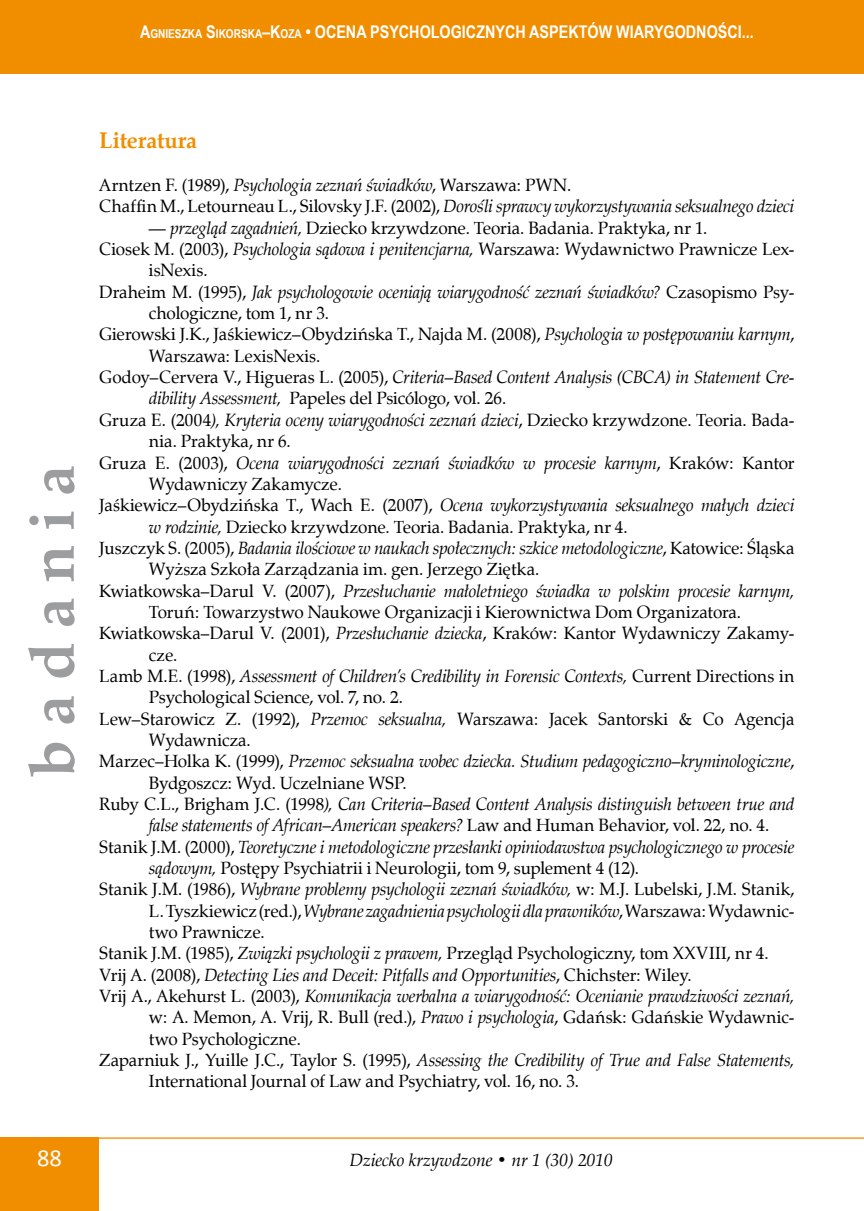
<style>
.page{position:relative;width:864px;height:1211px;background:#fff}
.page>*{position:absolute;margin:0;border:0;box-sizing:border-box;transform-origin:0 0}
.t1{font:700 63px "Zapf Calligr EU";color:#9c9d9f}
.t2{font:24.5px "Calibri";color:#fff}
.t3{font:700 22.75px "Zapf Calligr EU";letter-spacing:-.005em;color:#f18e00}
.t4{font:17.5px/21.3px "Zapf Calligr EU";letter-spacing:-.005em;color:#000}
.t5{font:italic 17.5px "Zapf Calligr EU";letter-spacing:-.01em;color:#000}
.t6{font:700 17.5px "Arial Narrow";color:#fff}
.s1{font-size:12.25px}
.s2{font-style:inherit}
.s3{font-style:italic}
.s4{font-style:normal}
</style>
<div class="page">
<div style="left:0;top:1137px;width:98px;height:73px;background:#f18e00"></div>
<div style="left:0;top:0;width:863px;height:74px;background:#f18e00"></div>
<hr style="left:74px;top:1137px;width:789px;height:1px;background:#f18e00">
<hr style="left:863px;top:0;width:1px;height:74px;background:#f18e00">
<p class="t6" style="left:140px;top:19px;width:615px">A<span class="s1">GNIESZKA</span> <span class="s2">S</span><span class="s1">IKORSKA</span><span class="s2">–K</span><span class="s1">OZA</span> • OCENA PSYCHOLOGICZNYCH ASPEKTÓW WIARYGODNOŚCI...</p>
<h1 class="t1" style="left:13px;top:776px;width:313px;rotate:-90deg">b a d a n i a</h1>
<h3 class="t3" style="left:99px;top:126px;width:99px">Literatura</h3>
<p class="t4" style="left:99px;top:175px;width:696px">Arntzen F. (1989), <span class="s3">Psychologia zeznań świadków</span>, Warszawa: PWN.<br>Chaffin M., Letourneau L., Silovsky J.F. (2002), <span class="s3">Dorośli sprawcy wykorzystywania seksualnego dzieci</span></p>
<p class="t4" style="left:149px;top:217px;width:559px"><span class="s3">— przegląd zagadnień,</span> Dziecko krzywdzone. Teoria. Badania. Praktyka, nr 1.</p>
<p class="t4" style="left:99px;top:239px;width:696px">Ciosek M. (2003), <span class="s3">Psychologia sądowa i penitencjarna,</span> Warszawa: Wydawnictwo Prawnicze Lex-</p>
<p class="t4" style="left:149px;top:260px;width:60px">isNexis.</p>
<p class="t5" style="left:99px;top:281px;width:696px"><span class="s4">Draheim M. (1995),</span> Jak psychologowie oceniają wiarygodność zeznań świadków? <span class="s4">Czasopismo Psy-</span></p>
<p class="t4" style="left:149px;top:303px;width:181px">chologiczne, tom 1, nr 3.</p>
<p class="t4" style="left:99px;top:324px;width:696px">Gierowski J.K., Jaśkiewicz–Obydzińska T., Najda M. (2008), <span class="s3">Psychologia w postępowaniu karnym</span>,</p>
<p class="t4" style="left:149px;top:345px;width:173px">Warszawa: LexisNexis.</p>
<p class="t5" style="left:99px;top:366px;width:696px"><span class="s4">Godoy–Cervera V., Higueras L. (2005),</span> Criteria–Based Content Analysis (CBCA) in Statement Cre-</p>
<p class="t4" style="left:149px;top:388px;width:358px"><span class="s3">dibility Assessment,</span> Papeles del Psicólogo, vol. 26.</p>
<p class="t4" style="left:99px;top:409px;width:696px">Gruza E. (2004<span class="s3">), Kryteria oceny wiarygodności zeznań dzieci</span>, Dziecko krzywdzone. Teoria. Bada-</p>
<p class="t4" style="left:149px;top:431px;width:143px">nia. Praktyka, nr 6.</p>
<p class="t5" style="left:99px;top:451px;width:696px"><span class="s4">Gruza E. (2003),</span> Ocena wiarygodności zeznań świadków w procesie karnym<span class="s4">, Kraków: Kantor</span></p>
<p class="t4" style="left:149px;top:473px;width:194px">Wydawniczy Zakamycze.</p>
<p class="t5" style="left:99px;top:494px;width:696px"><span class="s4">Jaśkiewicz–Obydzińska T., Wach E. (2007),</span> Ocena wykorzystywania seksualnego małych dzieci</p>
<p class="t4" style="left:149px;top:516px;width:480px"><span class="s3">w rodzinie,</span> Dziecko krzywdzone. Teoria. Badania. Praktyka, nr 4.</p>
<p class="t5" style="left:99px;top:537px;width:696px"><span class="s4">Juszczyk S. (2005),</span> Badania ilościowe w naukach społecznych: szkice metodologiczne<span class="s4">, Katowice: Śląska</span></p>
<p class="t4" style="left:149px;top:559px;width:391px">Wyższa Szkoła Zarządzania im. gen. Jerzego Ziętka.</p>
<p class="t5" style="left:99px;top:579px;width:696px"><span class="s4">Kwiatkowska–Darul V. (2007),</span> Przesłuchanie małoletniego świadka w polskim procesie karnym,</p>
<p class="t4" style="left:149px;top:601px;width:593px">Toruń: Towarzystwo Naukowe Organizacji i Kierownictwa Dom Organizatora.</p>
<p class="t4" style="left:99px;top:623px;width:696px">Kwiatkowska–Darul V. (2001), <span class="s3">Przesłuchanie dziecka</span>, Kraków: Kantor Wydawniczy Zakamy-</p>
<p class="t4" style="left:149px;top:644px;width:30px">cze.</p>
<p class="t5" style="left:99px;top:665px;width:696px"><span class="s4">Lamb M.E. (1998),</span> Assessment of Children’s Credibility in Forensic Contexts, <span class="s4">Current Directions in</span></p>
<p class="t4" style="left:149px;top:687px;width:255px">Psychological Science, vol. 7, no. 2.</p>
<p class="t4" style="left:99px;top:708px;width:696px">Lew–Starowicz Z. (1992), <span class="s3">Przemoc seksualna,</span> Warszawa: Jacek Santorski &amp; Co Agencja</p>
<p class="t4" style="left:149px;top:729px;width:103px">Wydawnicza.</p>
<p class="t5" style="left:99px;top:750px;width:696px"><span class="s4">Marzec–Holka K. (1999),</span> Przemoc seksualna wobec dziecka. Studium pedagogiczno–kryminologiczne<span class="s4">,</span></p>
<p class="t4" style="left:149px;top:772px;width:259px">Bydgoszcz: Wyd. Uczelniane WSP.</p>
<p class="t5" style="left:99px;top:793px;width:696px"><span class="s4">Ruby C.L., Brigham J.C. (1998</span>), Can Criteria–Based Content Analysis distinguish between true and</p>
<p class="t5" style="left:149px;top:814px;width:621px">false statements of African–American speakers? <span class="s4">Law and Human Behavior, vol. 22, no. 4.</span></p>
<p class="t5" style="left:99px;top:835px;width:696px"><span class="s4">Stanik J.M. (2000),</span> Teoretyczne i metodologiczne przesłanki opiniodawstwa psychologicznego w procesie</p>
<p class="t4" style="left:149px;top:857px;width:491px"><span class="s3">sądowym,</span> Postępy Psychiatrii i Neurologii, tom 9, suplement 4 (12).</p>
<p class="t4" style="left:99px;top:879px;width:696px">Stanik J.M. (1986), <span class="s3">Wybrane problemy psychologii zeznań świadków,</span> w: M.J. Lubelski, J.M. Stanik,</p>
<p class="t5" style="left:149px;top:899px;width:646px"><span class="s4">L. Tyszkiewicz (red.),</span> Wybrane zagadnienia psychologii dla prawników<span class="s4">, Warszawa: Wydawnic-</span></p>
<p class="t4" style="left:149px;top:921px;width:117px">two Prawnicze.</p>
<p class="t4" style="left:99px;top:943px;width:670px">Stanik J.M. (1985), <span class="s3">Związki psychologii z prawem,</span> Przegląd Psychologiczny, tom XXVIII, nr 4.</p>
<p class="t5" style="left:99px;top:963px;width:593px"><span class="s4">Vrij A. (2008),</span> Detecting Lies and Deceit: Pitfalls and Opportunities<span class="s4">, Chichster: Wiley.</span></p>
<p class="t5" style="left:99px;top:985px;width:696px"><span class="s4">Vrij A., Akehurst L. (2003),</span> Komunikacja werbalna a wiarygodność: Ocenianie prawdziwości zeznań,</p>
<p class="t4" style="left:149px;top:1007px;width:646px">w: A. Memon, A. Vrij, R. Bull (red.), <span class="s3">Prawo i psychologia</span>, Gdańsk: Gdańskie Wydawnic-</p>
<p class="t4" style="left:149px;top:1028px;width:153px">two Psychologiczne.</p>
<p class="t5" style="left:99px;top:1049px;width:696px"><span class="s4">Zaparniuk J., Yuille J.C., Taylor S. (1995),</span> Assessing the Credibility of True and False Statements,</p>
<p class="t4" style="left:149px;top:1071px;width:431px">International Journal of Law and Psychiatry, vol. 16, no. 3.</p>
<h2 class="t2" style="left:37px;top:1142px;width:13px">88</h2>
<p class="t5" style="left:349px;top:1149px;width:265px">Dziecko krzywdzone • nr 1 (30) 2010</p>
</div>
